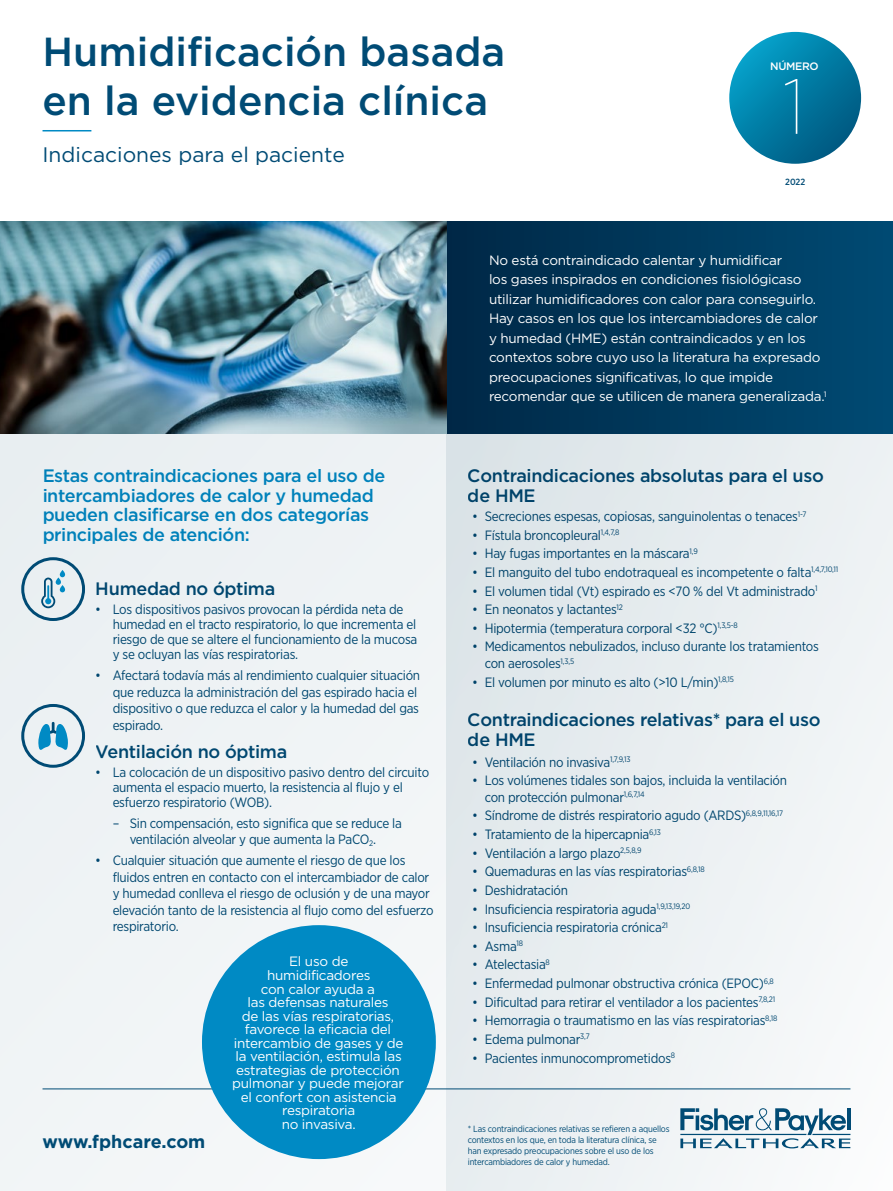
<style>
.page{position:relative;width:893px;height:1191px;background:#fff}
.page>*{position:absolute;margin:0;border:0;box-sizing:border-box;transform-origin:0 0}
.t1{font:100 77.7px "Gotham";color:#fff}
.t2{font:500 40.5px/48.6px "Gotham";color:#004b75}
.t3{font:21px "Gotham";color:#004b75}
.t4{font:500 18px/19.5px "Gotham";letter-spacing:-.02em;color:#008ac4}
.t5{font:500 18px/19.5px "Gotham";letter-spacing:-.02em;color:#004b75}
.t6{font:700 18px "Gotham";color:#004b75}
.t7{font:13.5px/16.5px "Gotham Narrow";letter-spacing:-.02em;color:#004b75}
.t8{font:13.5px/13.5px "Gotham";letter-spacing:-.02em;color:#fff}
.t9{font:500 10.8px "Gotham";letter-spacing:-.03em;color:#fff}
.t10{font:9px/11.2px "Gotham Narrow";letter-spacing:-.02em;color:#004b75}
.t11{font:500 9px "Gotham Narrow";color:#004b75}
</style>
<div class="page">
<div style="left:0;top:434px;width:893px;height:757px;background:#eff3f5"></div>
<div style="left:446px;top:434px;width:447px;height:757px;background:#e8eef1"></div>
<div style="left:446px;top:221px;width:447px;height:213px;background:linear-gradient(to right,#002846,#004b73)"></div>
<img style="left:0;top:221px;width:446px;height:213px">
<svg style="left:680px;top:1108px;width:170px;height:40px"></svg>
<hr style="left:43px;top:1088px;width:807px;height:1px;background:#004b75">
<svg style="left:729px;top:32px;width:132px;height:132px;background:#027ca4"></svg>
<div style="left:202px;top:925px;width:234px;height:234px;background:#008ac4;border-radius:50%"></div>
<hr style="left:43px;top:130px;width:48px;height:1px;background:#008ac4">
<div style="left:21px;top:557px;width:64px;height:64px;border:3px solid #004b75;border-radius:50%"></div>
<svg style="left:41px;top:570px;width:24px;height:38px"></svg>
<svg style="left:56px;top:577px;width:5px;height:8px"></svg>
<div style="left:21px;top:704px;width:64px;height:63px;border:3px solid #004b75;border-radius:50%"></div>
<svg style="left:38px;top:722px;width:30px;height:28px"></svg>
<h2 class="t2" style="left:43px;top:27px;width:464px">Humidificación basada en la evidencia clínica</h2>
<h3 class="t3" style="left:43px;top:141px;width:304px">Indicaciones para el paciente</h3>
<p class="t9" style="left:770px;top:60px;width:50px">NÚMERO</p>
<h1 class="t1" style="left:782px;top:59px;width:26px">1</h1>
<p class="t11" style="left:785px;top:176px;width:21px">2022</p>
<h3 class="t4" style="left:43px;top:466px;width:344px">Estas contraindicaciones para el uso de intercambiadores de calor y humedad pueden clasificarse en dos categorías principales de atención:</h3>
<h3 class="t5" style="left:96px;top:579px;width:181px">Humedad no óptima</h3>
<p class="t7" style="left:113px;top:602px;width:306px;line-height:15px;text-indent:-17px">• Los dispositivos pasivos provocan la pérdida neta de humedad en el tracto respiratorio, lo que incrementa el riesgo de que se altere el funcionamiento de la mucosa y se ocluyan las vías respiratorias.</p>
<p class="t7" style="left:113px;top:667px;width:309px;text-indent:-17px">• Afectará todavía más al rendimiento cualquier situación que reduzca la administración del gas espirado hacia el dispositivo o que reduzca el calor y la humedad del gas espirado.</p>
<h3 class="t5" style="left:96px;top:741px;width:193px">Ventilación no óptima</h3>
<p class="t7" style="left:113px;top:764px;width:318px;line-height:15px;text-indent:-17px">• La colocación de un dispositivo pasivo dentro del circuito aumenta el espacio muerto, la resistencia al flujo y el esfuerzo respiratorio (WOB).</p>
<p class="t7" style="left:130px;top:814px;width:274px;text-indent:-17px">– Sin compensación, esto significa que se reduce la ventilación alveolar y que aumenta la PaCO<sub>2</sub>.</p>
<p class="t7" style="left:113px;top:851px;width:323px;text-indent:-17px">• Cualquier situación que aumente el riesgo de que los fluidos entren en contacto con el intercambiador de calor y humedad conlleva el riesgo de oclusión y de una mayor elevación tanto de la resistencia al flujo como del esfuerzo respiratorio.</p>
<h3 class="t6" style="left:43px;top:1130px;width:164px">www.fphcare.com</h3>
<p class="t8" style="left:232px;top:954px;width:173px;text-align:center">El uso de<br>humidificadores<br>con calor ayuda a<br>las defensas naturales<br>de las vías respiratorias, favorece la eficacia del intercambio de gases y de la ventilación, estimula las estrategias de protección pulmonar y puede mejorar el confort con asistencia respiratoria<br>no invasiva.</p>
<p class="t8" style="left:489px;top:250px;width:339px;line-height:19.5px">No está contraindicado calentar y humidificar<br>los gases inspirados en condiciones fisiológicaso utilizar humidificadores con calor para conseguirlo.<br>Hay casos en los que los intercambiadores de calor y humedad (HME) están contraindicados y en los contextos sobre cuyo uso la literatura ha expresado preocupaciones significativas, lo que impide recomendar que se utilicen de manera generalizada.<sup>1</sup></p>
<h3 class="t5" style="left:468px;top:466px;width:358px">Contraindicaciones absolutas para el uso de HME</h3>
<p class="t7" style="left:472px;top:508px;width:336px">• Secreciones espesas, copiosas, sanguinolentas o tenaces<sup>1-7</sup></p>
<p class="t7" style="left:472px;top:526px;width:149px">• Fístula broncopleural<sup>1,4,7,8</sup></p>
<p class="t7" style="left:472px;top:545px;width:227px">• Hay fugas importantes en la máscara<sup>1,9</sup></p>
<p class="t7" style="left:472px;top:563px;width:368px">• El manguito del tubo endotraqueal es incompetente o falta<sup>1,4,7,10,11</sup></p>
<p class="t7" style="left:472px;top:582px;width:347px">• El volumen tidal (Vt) espirado es &lt;70 % del Vt administrado<sup>1</sup></p>
<p class="t7" style="left:472px;top:601px;width:152px">• En neonatos y lactantes<sup>12</sup></p>
<p class="t7" style="left:472px;top:619px;width:267px">• Hipotermia (temperatura corporal &lt;32 °C)<sup>1,3,5-8</sup></p>
<p class="t7" style="left:485px;top:638px;width:336px;text-indent:-13px">• Medicamentos nebulizados, incluso durante los tratamientos con aerosoles<sup>1,3,5</sup></p>
<p class="t7" style="left:472px;top:673px;width:263px">• El volumen por minuto es alto (&gt;10 L/min)<sup>1,8,15</sup></p>
<h3 class="t5" style="left:468px;top:710px;width:354px">Contraindicaciones relativas* para el uso de HME</h3>
<p class="t7" style="left:472px;top:753px;width:160px">• Ventilación no invasiva<sup>1,7,9,13</sup></p>
<p class="t7" style="left:485px;top:772px;width:304px;text-indent:-13px">• Los volúmenes tidales son bajos, incluida la ventilación con protección pulmonar<sup>1,6,7,14</sup></p>
<p class="t7" style="left:472px;top:807px;width:313px">• Síndrome de distrés respiratorio agudo (ARDS)<sup>6,8,9,11,16,17</sup></p>
<p class="t7" style="left:472px;top:825px;width:191px">• Tratamiento de la hipercapnia<sup>6,13</sup></p>
<p class="t7" style="left:472px;top:844px;width:171px">• Ventilación a largo plazo<sup>2,5,8,9</sup></p>
<p class="t7" style="left:472px;top:863px;width:234px">• Quemaduras en las vías respiratorias<sup>6,8,18</sup></p>
<p class="t7" style="left:472px;top:881px;width:97px">• Deshidratación</p>
<p class="t7" style="left:472px;top:900px;width:220px">• Insuficiencia respiratoria aguda<sup>1,9,13,19,20</sup></p>
<p class="t7" style="left:472px;top:919px;width:198px">• Insuficiencia respiratoria crónica<sup>21</sup></p>
<p class="t7" style="left:472px;top:937px;width:53px">• Asma<sup>18</sup></p>
<p class="t7" style="left:472px;top:956px;width:79px">• Atelectasia<sup>8</sup></p>
<p class="t7" style="left:472px;top:974px;width:303px">• Enfermedad pulmonar obstructiva crónica (EPOC)<sup>6,8</sup></p>
<p class="t7" style="left:472px;top:993px;width:305px">• Dificultad para retirar el ventilador a los pacientes<sup>7,8,21</sup></p>
<p class="t7" style="left:472px;top:1012px;width:307px">• Hemorragia o traumatismo en las vías respiratorias<sup>8,18</sup></p>
<p class="t7" style="left:472px;top:1030px;width:119px">• Edema pulmonar<sup>3,7</sup></p>
<p class="t7" style="left:472px;top:1049px;width:205px">• Pacientes inmunocomprometidos<sup>8</sup></p>
<p class="t10" style="left:468px;top:1122px;width:203px">* Las contraindicaciones relativas se refieren a aquellos contextos en los que, en toda la literatura clínica, se han expresado preocupaciones sobre el uso de los intercambiadores de calor y humedad.</p>
</div>
